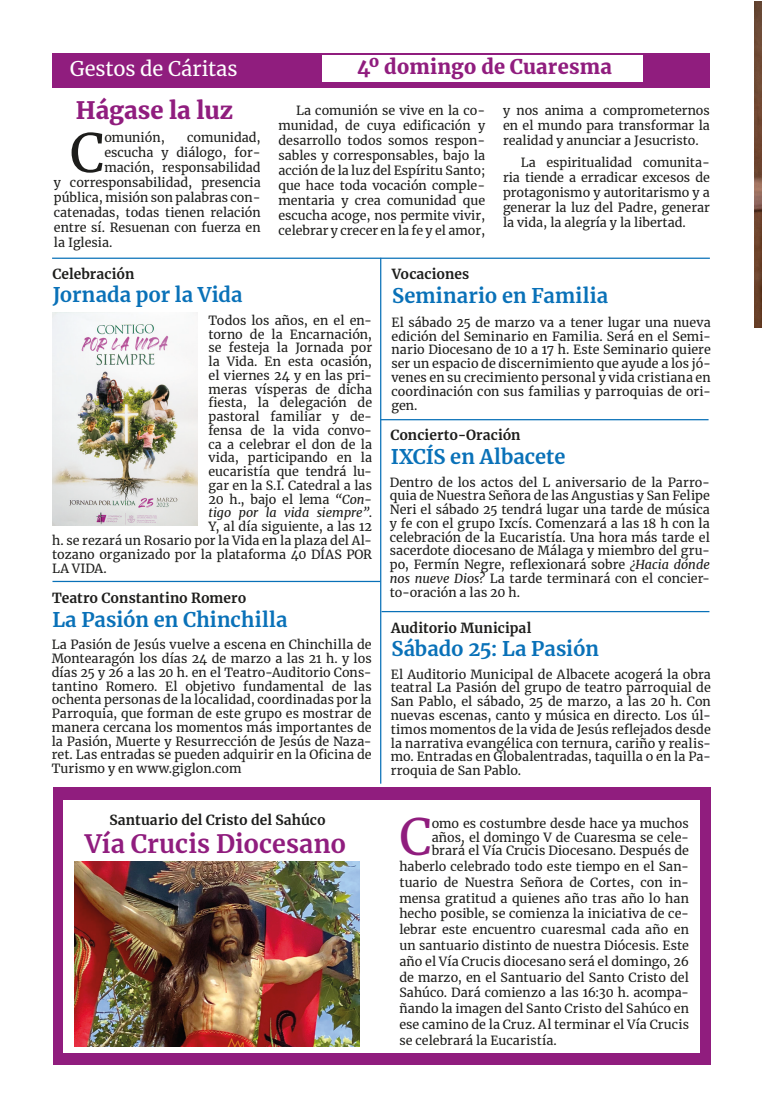
<style>
.page{position:relative;width:762px;height:1117px;background:#fff}
.page>*{position:absolute;margin:0;border:0;box-sizing:border-box;transform-origin:0 0}
.t1{font:52.88px "Merriweather";color:#1d1d1b}
.CONTENT_TEXTS{font:49.5px "Merriweather";color:#901d7e}
.CONTENT_TEXTS-2{font:700 25px "Merriweather";letter-spacing:.005em;color:#901d7e}
.t2{font:900 23.75px "Merriweather";color:#901d7e}
.CONTENT_TEXTS-3{font:700 20px "Merriweather";letter-spacing:.005em;color:#0971b8}
.CARTA_DEL_OBISPO{font:900 20px "Merriweather";letter-spacing:.005em;color:#901d7e}
.CARTA_DEL_OBISPO-2{font:20px "Merriweather";color:#fff}
.CONTENT_TEXTS-4{font:700 13.75px "Merriweather";letter-spacing:.005em;color:#1d1d1b}
.CONTENT_TEXTS-5{font:12.5px/13.8px "Merriweather";color:#1d1d1b;text-align:justify}
.CONTENT_TEXTS-6{font:italic 12.5px "Merriweather";color:#1d1d1b}
.s1{font-style:italic}
.s2{font-style:normal}
</style>
<div class="page">
<div style="left:53px;top:787px;width:658px;height:277px;background:#901d7e"></div>
<div style="left:63px;top:800px;width:636px;height:252px;background:#fff"></div>
<div style="left:52px;top:53px;width:658px;height:34px;background:#901d7e"></div>
<div style="left:322px;top:56px;width:320px;height:26px;background:#fff"></div>
<hr style="left:52px;top:257px;width:658px;height:2px;background:#0971b8">
<hr style="left:380px;top:258px;width:1px;height:525px;background:#0971b8">
<hr style="left:52px;top:580px;width:328px;height:2px;background:#0971b8">
<hr style="left:381px;top:611px;width:328px;height:1px;background:#0971b8">
<img style="left:75px;top:861px;width:284px;height:185px">
<hr style="left:381px;top:419px;width:327px;height:1px;background:#0971b8">
<img style="left:52px;top:313px;width:146px;height:212px">
<img style="left:754px;top:1px;width:8px;height:326px">
<p class="CARTA_DEL_OBISPO-2" style="left:70px;top:54px;width:169px">Gestos de Cáritas</p>
<p class="CARTA_DEL_OBISPO" style="left:357px;top:53px;width:256px">4º domingo de Cuaresma</p>
<p class="t2" style="left:76px;top:94px;width:159px">Hágase la luz</p>
<p class="t1" style="left:70px;top:116px;width:36px">C</p>
<p class="CONTENT_TEXTS-5" style="left:104px;top:130px;width:62px">omunión,</p>
<p class="CONTENT_TEXTS-5" style="left:187px;top:130px;width:75px">comunidad,</p>
<p class="CONTENT_TEXTS-5" style="left:104px;top:145px;width:158px">escucha y diálogo, for-</p>
<p class="CONTENT_TEXTS-5" style="left:104px;top:160px;width:158px">mación, responsabilidad</p>
<p class="CONTENT_TEXTS-5" style="left:54px;top:175px;width:208px">y corresponsabilidad, presencia</p>
<p class="CONTENT_TEXTS-5" style="left:54px;top:190px;width:208px">pública, misión son palabras con-</p>
<p class="CONTENT_TEXTS-5" style="left:54px;top:205px;width:208px">catenadas, todas tienen relación</p>
<p class="CONTENT_TEXTS-5" style="left:54px;top:220px;width:208px">entre sí. Resuenan con fuerza en</p>
<p class="CONTENT_TEXTS-5" style="left:54px;top:235px;width:60px">la Iglesia.</p>
<p class="CONTENT_TEXTS-4" style="left:52px;top:264px;width:83px">Celebración</p>
<p class="CONTENT_TEXTS-3" style="left:53px;top:281px;width:191px">Jornada por la Vida</p>
<p class="CONTENT_TEXTS-5" style="left:278px;top:102px;width:208px;line-height:15px;text-indent:18px">La comunión se vive en la co&shy;munidad, de cuya edificación y desarrollo todos somos respon&shy;sables y corresponsables, bajo la acción de la luz del Espíritu Santo; que hace toda vocación comple&shy;mentaria y crea comunidad que escucha acoge, nos permite vivir, celebrar y crecer en la fe y el amor,</p>
<p class="CONTENT_TEXTS-5" style="left:503px;top:102px;width:208px;line-height:15px">y nos anima a comprometernos en el mundo para transformar la realidad y anunciar a Jesucristo.</p>
<p class="CONTENT_TEXTS-5" style="left:503px;top:154px;width:208px;line-height:15px;text-indent:18px">La espiritualidad comunita&shy;ria tiende a erradicar excesos de protagonismo y autoritarismo y a generar la luz del Padre, generar la vida, la alegría y la libertad.</p>
<p class="CONTENT_TEXTS-4" style="left:392px;top:265px;width:79px">Vocaciones</p>
<p class="CONTENT_TEXTS-3" style="left:392px;top:282px;width:217px">Seminario en Familia</p>
<p class="CONTENT_TEXTS-5" style="left:208px;top:313px;width:165px">Todos los años, en el en-</p>
<p class="CONTENT_TEXTS-5" style="left:208px;top:327px;width:165px">torno de la Encarnación,</p>
<p class="CONTENT_TEXTS-5" style="left:208px;top:340px;width:165px">se festeja la Jornada por</p>
<p class="CONTENT_TEXTS-5" style="left:208px;top:354px;width:165px">la Vida. En esta ocasión,</p>
<p class="CONTENT_TEXTS-5" style="left:208px;top:368px;width:165px">el viernes 24 y en las pri-</p>
<p class="CONTENT_TEXTS-5" style="left:208px;top:382px;width:165px">meras vísperas de dicha</p>
<p class="CONTENT_TEXTS-5" style="left:208px;top:395px;width:165px">fiesta, la delegación de</p>
<p class="CONTENT_TEXTS-5" style="left:208px;top:409px;width:165px">pastoral familiar y de-</p>
<p class="CONTENT_TEXTS-5" style="left:208px;top:423px;width:165px">fensa de la vida convo-</p>
<p class="CONTENT_TEXTS-5" style="left:208px;top:437px;width:165px">ca a celebrar el don de la</p>
<p class="CONTENT_TEXTS-5" style="left:208px;top:450px;width:165px">vida, participando en la</p>
<p class="CONTENT_TEXTS-5" style="left:208px;top:464px;width:165px">eucaristía que tendrá lu-</p>
<p class="CONTENT_TEXTS-5" style="left:208px;top:478px;width:165px">gar en la S.I. Catedral a las</p>
<p class="CONTENT_TEXTS-5" style="left:208px;top:492px;width:165px">20 h., bajo el lema <span class="s1">“Con-</span></p>
<p class="CONTENT_TEXTS-6" style="left:208px;top:504px;width:165px">tigo por la vida siempre”<span class="s2">.</span></p>
<p class="CONTENT_TEXTS-5" style="left:208px;top:519px;width:165px">Y, al día siguiente, a las 12</p>
<p class="CONTENT_TEXTS-5" style="left:52px;top:533px;width:321px">h. se rezará un Rosario por la Vida en la plaza del Al-</p>
<p class="CONTENT_TEXTS-5" style="left:52px;top:547px;width:321px">tozano organizado por la plataforma 40 DÍAS POR</p>
<p class="CONTENT_TEXTS-5" style="left:52px;top:560px;width:56px">LA VIDA.</p>
<p class="CONTENT_TEXTS-4" style="left:52px;top:588px;width:196px">Teatro Constantino Romero</p>
<p class="CONTENT_TEXTS-3" style="left:52px;top:605px;width:237px">La Pasión en Chinchilla</p>
<p class="CONTENT_TEXTS-5" style="left:52px;top:637px;width:321px">La Pasión de Jesús vuelve a escena en Chinchilla de Montearagón los días 24 de marzo a las 21 h. y los días 25 y 26 a las 20 h. en el Teatro-Auditorio Cons&shy;tantino Romero. El objetivo fundamental de las ochenta personas de la localidad, coordinadas por la Parroquia, que forman de este grupo es mostrar de manera cercana los momentos más importantes de la Pasión, Muerte y Resurrección de Jesús de Naza&shy;ret. Las entradas se pueden adquirir en la Oficina de Turismo y en www.giglon.com</p>
<p class="CONTENT_TEXTS-4" style="left:109px;top:810px;width:218px">Santuario del Cristo del Sahúco</p>
<p class="CONTENT_TEXTS-2" style="left:85px;top:826px;width:263px">Vía Crucis Diocesano</p>
<p class="CONTENT_TEXTS-5" style="left:391px;top:315px;width:321px">El sábado 25 de marzo va a tener lugar una nueva edición del Seminario en Familia. Será en el Semi&shy;nario Diocesano de 10 a 17 h. Este Seminario quiere ser un espacio de discernimiento que ayude a los jó&shy;venes en su crecimiento personal y vida cristiana en coordinación con sus familias y parroquias de ori&shy;gen.</p>
<p class="CONTENT_TEXTS-4" style="left:390px;top:426px;width:132px">Concierto-Oración</p>
<p class="CONTENT_TEXTS-3" style="left:391px;top:443px;width:176px">IXCÍS en Albacete</p>
<p class="CONTENT_TEXTS-5" style="left:390px;top:474px;width:321px">Dentro de los actos del L aniversario de la Parro&shy;quia de Nuestra Señora de las Angustias y San Felipe Neri el sábado 25 tendrá lugar una tarde de música y fe con el grupo Ixcís. Comenzará a las 18 h con la celebración de la Eucaristía. Una hora más tarde el sacerdote diocesano de Málaga y miembro del gru&shy;po, Fermín Negre, reflexionará sobre <span class="s1">¿Hacia dónde nos nueve Dios?</span> La tarde terminará con el concier&shy;to-oración a las 20 h.</p>
<p class="CONTENT_TEXTS-4" style="left:391px;top:618px;width:142px">Auditorio Municipal</p>
<p class="CONTENT_TEXTS-3" style="left:391px;top:635px;width:209px">Sábado 25: La Pasión</p>
<p class="CONTENT_TEXTS-5" style="left:391px;top:666px;width:321px">El Auditorio Municipal de Albacete acogerá la obra teatral La Pasión del grupo de teatro parroquial de San Pablo, el sábado, 25 de marzo, a las 20 h. Con nuevas escenas, canto y música en directo. Los úl&shy;timos momentos de la vida de Jesús reflejados desde la narrativa evangélica con ternura, cariño y realis&shy;mo. Entradas en Globalentradas, taquilla o en la Pa&shy;rroquia de San Pablo.</p>
<p class="CONTENT_TEXTS" style="left:399px;top:803px;width:34px">C</p>
<p class="CONTENT_TEXTS-5" style="left:432px;top:815px;width:259px">omo es costumbre desde hace ya muchos años, el domingo V de Cuaresma se cele&shy;brará el Vía Crucis Diocesano. Después de</p>
<p class="CONTENT_TEXTS-5" style="left:399px;top:858px;width:291px;line-height:15.8px">haberlo celebrado todo este tiempo en el San&shy;tuario de Nuestra Señora de Cortes, con in&shy;mensa gratitud a quienes año tras año lo han hecho posible, se comienza la iniciativa de ce&shy;lebrar este encuentro cuaresmal cada año en un santuario distinto de nuestra Diócesis. Este año el Vía Crucis diocesano será el domingo, 26 de marzo, en el Santuario del Santo Cristo del Sahúco. Dará comienzo a las 16:30 h. acompa&shy;ñando la imagen del Santo Cristo del Sahúco en ese camino de la Cruz. Al terminar el Vía Crucis se celebrará la Eucaristía.</p>
</div>
